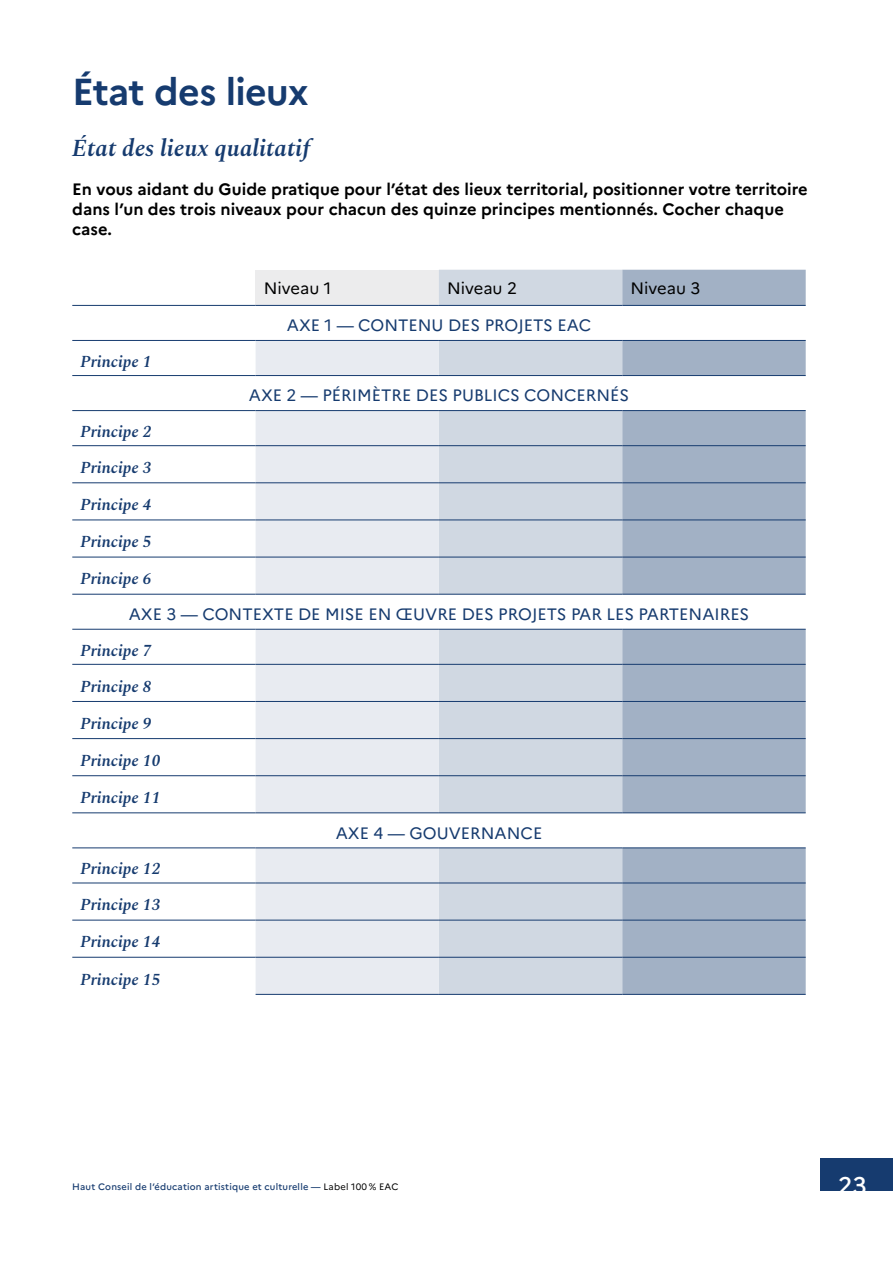
<style>
.page{position:relative;width:893px;height:1263px;background:#fff}
.page>*{position:absolute;margin:0;border:0;box-sizing:border-box;transform-origin:0 0}
.t1{font:700 37.5px "Marianne";letter-spacing:-.02em;color:#163b6f}
.t2{font:italic 600 24px "Spectral";color:#163b6f}
.t3{font:500 24px "Marianne";color:#fff}
.t4{font:700 16.5px/19.8px "Marianne";color:#000}
.t5{font:italic 600 16.5px/36.2px "Spectral";color:#163b6f}
.t6{font:16.5px "Marianne";color:#163b6f}
.t7{font:16.5px "Marianne";color:#000}
.t8{font:500 9.3px "Marianne";letter-spacing:.02em;color:#163b6f}
.s1{font-weight:400;color:#000}
</style>
<div class="page">
<div style="left:256px;top:270px;width:183px;height:35px;background:#ececed"></div>
<svg style="left:439px;top:270px;width:183px;height:724px;fill:#d0d8e2"></svg>
<svg style="left:622px;top:270px;width:184px;height:724px;fill:#a2b1c5"></svg>
<svg style="left:256px;top:341px;width:183px;height:653px;fill:#e8ebf1"></svg>
<hr style="left:72px;top:305px;width:184px;height:1px;background:#163b6f">
<hr style="left:72px;top:340px;width:184px;height:1px;background:#163b6f">
<hr style="left:72px;top:375px;width:184px;height:1px;background:#163b6f">
<hr style="left:72px;top:410px;width:184px;height:1px;background:#163b6f">
<hr style="left:72px;top:445px;width:184px;height:1px;background:#163b6f">
<hr style="left:72px;top:482px;width:184px;height:1px;background:#163b6f">
<hr style="left:72px;top:520px;width:184px;height:1px;background:#163b6f">
<hr style="left:72px;top:557px;width:184px;height:1px;background:#163b6f">
<hr style="left:72px;top:594px;width:184px;height:1px;background:#163b6f">
<hr style="left:72px;top:629px;width:184px;height:1px;background:#163b6f">
<hr style="left:72px;top:664px;width:184px;height:1px;background:#163b6f">
<hr style="left:72px;top:701px;width:184px;height:1px;background:#163b6f">
<hr style="left:72px;top:738px;width:184px;height:1px;background:#163b6f">
<hr style="left:72px;top:775px;width:184px;height:1px;background:#163b6f">
<hr style="left:72px;top:812px;width:184px;height:1px;background:#163b6f">
<hr style="left:72px;top:847px;width:184px;height:1px;background:#163b6f">
<hr style="left:72px;top:883px;width:184px;height:1px;background:#163b6f">
<hr style="left:72px;top:920px;width:184px;height:1px;background:#163b6f">
<hr style="left:72px;top:957px;width:184px;height:1px;background:#163b6f">
<hr style="left:256px;top:305px;width:183px;height:1px;background:#163b6f">
<hr style="left:439px;top:305px;width:183px;height:1px;background:#163b6f">
<hr style="left:439px;top:340px;width:183px;height:1px;background:#163b6f">
<hr style="left:439px;top:375px;width:183px;height:1px;background:#163b6f">
<hr style="left:439px;top:557px;width:183px;height:1px;background:#163b6f">
<hr style="left:439px;top:594px;width:183px;height:1px;background:#163b6f">
<hr style="left:439px;top:629px;width:183px;height:1px;background:#163b6f">
<hr style="left:439px;top:664px;width:183px;height:1px;background:#163b6f">
<hr style="left:439px;top:701px;width:183px;height:1px;background:#163b6f">
<hr style="left:439px;top:738px;width:183px;height:1px;background:#163b6f">
<hr style="left:439px;top:775px;width:183px;height:1px;background:#163b6f">
<hr style="left:439px;top:812px;width:183px;height:1px;background:#163b6f">
<hr style="left:439px;top:847px;width:183px;height:1px;background:#163b6f">
<hr style="left:439px;top:883px;width:183px;height:1px;background:#163b6f">
<hr style="left:439px;top:920px;width:183px;height:1px;background:#163b6f">
<hr style="left:439px;top:957px;width:183px;height:1px;background:#163b6f">
<hr style="left:439px;top:994px;width:183px;height:1px;background:#163b6f">
<hr style="left:622px;top:305px;width:184px;height:1px;background:#163b6f">
<hr style="left:256px;top:410px;width:183px;height:1px;background:#163b6f">
<hr style="left:256px;top:340px;width:183px;height:1px;background:#163b6f">
<hr style="left:256px;top:375px;width:183px;height:1px;background:#163b6f">
<hr style="left:256px;top:445px;width:183px;height:1px;background:#163b6f">
<hr style="left:256px;top:482px;width:183px;height:1px;background:#163b6f">
<hr style="left:256px;top:520px;width:183px;height:1px;background:#163b6f">
<hr style="left:256px;top:557px;width:183px;height:1px;background:#163b6f">
<hr style="left:256px;top:594px;width:183px;height:1px;background:#163b6f">
<hr style="left:256px;top:629px;width:183px;height:1px;background:#163b6f">
<hr style="left:256px;top:664px;width:183px;height:1px;background:#163b6f">
<hr style="left:256px;top:701px;width:183px;height:1px;background:#163b6f">
<hr style="left:256px;top:738px;width:183px;height:1px;background:#163b6f">
<hr style="left:256px;top:775px;width:183px;height:1px;background:#163b6f">
<hr style="left:256px;top:812px;width:183px;height:1px;background:#163b6f">
<hr style="left:256px;top:847px;width:183px;height:1px;background:#163b6f">
<hr style="left:256px;top:883px;width:183px;height:1px;background:#163b6f">
<hr style="left:256px;top:920px;width:183px;height:1px;background:#163b6f">
<hr style="left:256px;top:957px;width:183px;height:1px;background:#163b6f">
<hr style="left:256px;top:994px;width:183px;height:1px;background:#163b6f">
<hr style="left:439px;top:410px;width:183px;height:1px;background:#163b6f">
<hr style="left:439px;top:445px;width:183px;height:1px;background:#163b6f">
<hr style="left:439px;top:482px;width:183px;height:1px;background:#163b6f">
<hr style="left:439px;top:520px;width:183px;height:1px;background:#163b6f">
<hr style="left:622px;top:340px;width:184px;height:1px;background:#163b6f">
<hr style="left:622px;top:375px;width:184px;height:1px;background:#163b6f">
<hr style="left:622px;top:410px;width:184px;height:1px;background:#163b6f">
<hr style="left:622px;top:445px;width:184px;height:1px;background:#163b6f">
<hr style="left:622px;top:482px;width:184px;height:1px;background:#163b6f">
<hr style="left:622px;top:520px;width:184px;height:1px;background:#163b6f">
<hr style="left:622px;top:557px;width:184px;height:1px;background:#163b6f">
<hr style="left:622px;top:594px;width:184px;height:1px;background:#163b6f">
<hr style="left:622px;top:629px;width:184px;height:1px;background:#163b6f">
<hr style="left:622px;top:664px;width:184px;height:1px;background:#163b6f">
<hr style="left:622px;top:701px;width:184px;height:1px;background:#163b6f">
<hr style="left:622px;top:738px;width:184px;height:1px;background:#163b6f">
<hr style="left:622px;top:775px;width:184px;height:1px;background:#163b6f">
<hr style="left:622px;top:812px;width:184px;height:1px;background:#163b6f">
<hr style="left:622px;top:847px;width:184px;height:1px;background:#163b6f">
<hr style="left:622px;top:883px;width:184px;height:1px;background:#163b6f">
<hr style="left:622px;top:920px;width:184px;height:1px;background:#163b6f">
<hr style="left:622px;top:957px;width:184px;height:1px;background:#163b6f">
<hr style="left:622px;top:994px;width:184px;height:1px;background:#163b6f">
<div style="left:821px;top:1158px;width:72px;height:33px;background:#163b6f"></div>
<h1 class="t1" style="left:72px;top:69px;width:238px">État des lieux</h1>
<h2 class="t2" style="left:72px;top:130px;width:239px">État des lieux qualitatif</h2>
<p class="t4" style="left:72px;top:179px;width:737px">En vous aidant du Guide pratique pour l’état des lieux territorial, positionner votre territoire dans l’un des trois niveaux pour chacun des quinze principes mentionnés. Cocher chaque case.</p>
<p class="t5" style="left:80px;top:342px;width:73px">Principe 1</p>
<p class="t7" style="left:264px;top:278px;width:69px">Niveau 1</p>
<p class="t7" style="left:447px;top:278px;width:71px">Niveau 2</p>
<p class="t7" style="left:630px;top:278px;width:71px">Niveau 3</p>
<p class="t6" style="left:287px;top:315px;width:306px">AXE 1 — CONTENU DES PROJETS EAC</p>
<p class="t6" style="left:249px;top:385px;width:382px">AXE 2 — PÉRIMÈTRE DES PUBLICS CONCERNÉS</p>
<p class="t5" style="left:80px;top:412px;width:73px">Principe 2<br>Principe 3</p>
<p class="t5" style="left:80px;top:485px;width:73px">Principe 4</p>
<p class="t5" style="left:80px;top:522px;width:73px">Principe 5</p>
<p class="t5" style="left:80px;top:560px;width:73px">Principe 6</p>
<p class="t6" style="left:129px;top:604px;width:622px">AXE 3 — CONTEXTE DE MISE EN ŒUVRE DES PROJETS PAR LES PARTENAIRES</p>
<p class="t5" style="left:80px;top:631px;width:73px">Principe 7<br>Principe 8</p>
<p class="t5" style="left:80px;top:704px;width:73px">Principe 9</p>
<p class="t5" style="left:80px;top:741px;width:82px">Principe 10</p>
<p class="t5" style="left:80px;top:778px;width:82px">Principe 11</p>
<p class="t6" style="left:336px;top:823px;width:208px">AXE 4 — GOUVERNANCE</p>
<p class="t5" style="left:80px;top:849px;width:82px">Principe 12<br>Principe 13</p>
<p class="t5" style="left:80px;top:923px;width:82px">Principe 14</p>
<p class="t5" style="left:80px;top:960px;width:82px">Principe 15</p>
<p class="t8" style="left:72px;top:1181px;width:328px">Haut Conseil de l’éducation artistique et culturelle — <span class="s1">Label 100 % EAC</span></p>
<h2 class="t3" style="left:838px;top:1170px;width:30px">23</h2>
</div>
